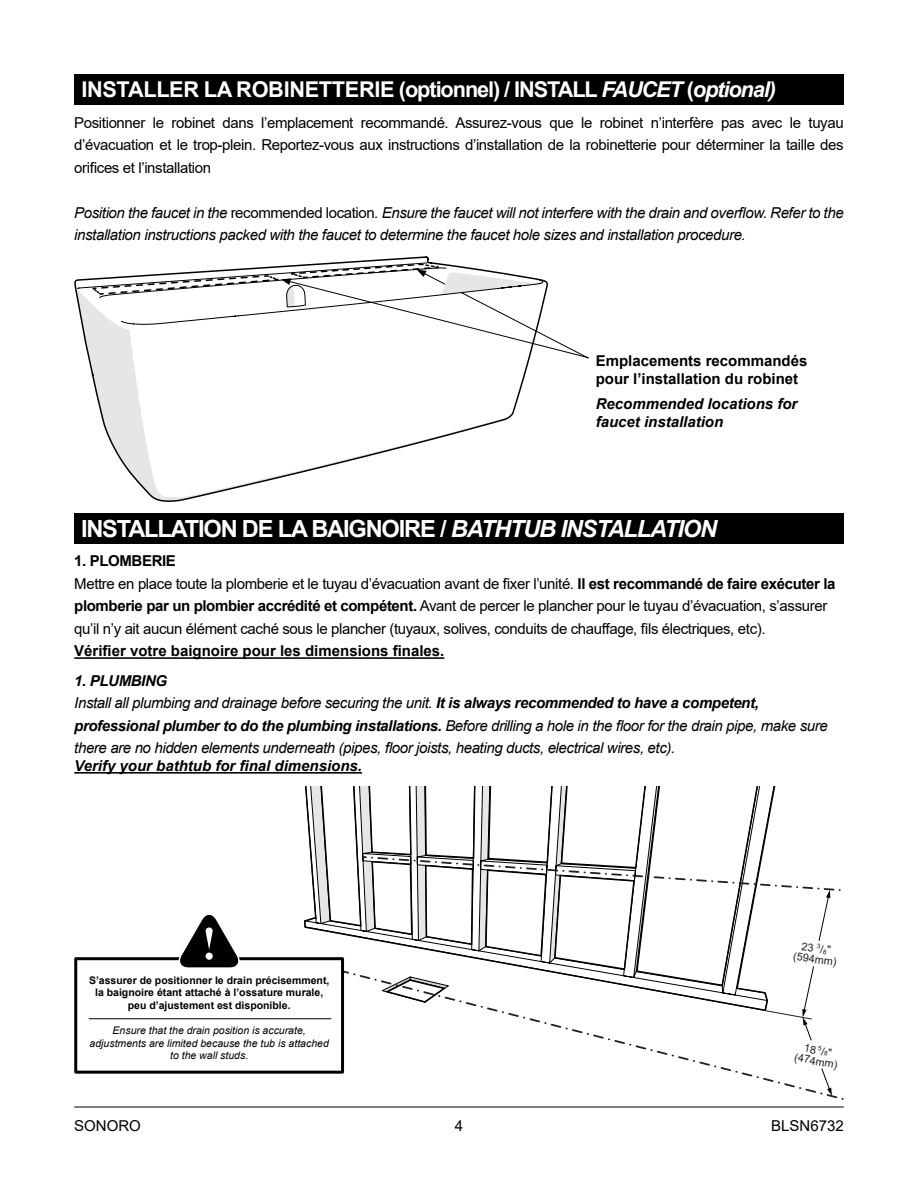
<style>
.page{position:relative;width:918px;height:1188px;background:#fff}
.page>*{position:absolute;margin:0;border:0;box-sizing:border-box;transform-origin:0 0}
.t1{font:700 23.7px "Arial";letter-spacing:-.05em;color:#fff}
.t2{font:700 21.75px "Arial";letter-spacing:-.05em;color:#fff}
.t3{font:15px/22.5px "Arial";letter-spacing:-.025em;color:#000;text-align:justify}
.t4{font:italic 15px/22.5px "Arial";letter-spacing:-.025em;color:#000}
.t5{font:700 15px/18px "Arial";color:#000101}
.t6{font:700 15px "Arial";color:#000}
.t7{font:italic 700 15px/18px "Arial";color:#000101}
.t8{font:italic 700 15px "Arial";color:#000}
.t9{font:15px "Arial";color:#000}
.t10{font:10.95px/10.8px "Arial";color:#241f21;text-align:center}
.t11{font:700 10.5px/12.6px "Arial";color:#000;text-align:center}
.t12{font:italic 10.5px/12.6px "Arial";color:#000;text-align:center}
.s1{font-style:italic}
.s2{font-style:normal}
.s3{font-weight:700}
.s4{font-size:6.3px}
</style>
<div class="page">
<hr style="left:74px;top:1107px;width:770px;height:1px;background:#000">
<svg style="left:304px;top:786px;width:472px;height:173px"></svg>
<svg style="left:344px;top:959px;width:500px;height:141px"></svg>
<svg style="left:821px;top:1068px;width:11px;height:28px"></svg>
<svg style="left:765px;top:966px;width:49px;height:75px"></svg>
<svg style="left:361px;top:855px;width:480px;height:86px"></svg>
<svg style="left:74px;top:256px;width:456px;height:246px"></svg>
<svg style="left:76px;top:259px;width:513px;height:100px"></svg>
<div style="left:74px;top:513px;width:770px;height:30px;background:#000"></div>
<div style="left:74px;top:74px;width:770px;height:31px;background:#000"></div>
<hr style="left:74px;top:657px;width:370px;height:2px;background:#000">
<hr style="left:74px;top:772px;width:288px;height:2px;background:#000">
<div style="left:74px;top:957px;width:270px;height:117px;background:#fff;border:3px solid #000"></div>
<hr style="left:89px;top:1018px;width:242px;height:1px;background:#000101">
<svg style="left:177px;top:914px;width:66px;height:54px"></svg>
<div style="left:206px;top:953px;width:7px;height:7px;background:#fff;border-radius:50%"></div>
<h2 class="t2" style="left:81px;top:74px;width:21px">Installer</h2>
<h2 class="t2" style="left:204px;top:74px;width:47px">la robinetterie</h2>
<h2 class="t2" style="left:399px;top:74px;width:379px">(optionnel) / INSTALL <span class="s1">FAUCET</span> (<span class="s1">optional)</span></h2>
<p class="t3" style="left:74px;top:111px;width:771px">Positionner le robinet dans l’emplacement recommandé. Assurez-vous que le robinet n’interfère pas avec le tuyau d’évacuation et le trop-plein. Reportez-vous aux instructions d’installation de la robinetterie pour déterminer la taille des orifices et l’installation</p>
<p class="t4" style="left:74px;top:202px;width:771px">Position the faucet in the <span class="s2">recommended location</span>. Ensure the faucet will not interfere with the drain and overflow. Refer to the installation instructions packed with the faucet to determine the faucet hole sizes and installation procedure.</p>
<p class="t5" style="left:596px;top:352px;width:213px">Emplacements recommandés pour l’installation du robinet</p>
<p class="t7" style="left:596px;top:396px;width:203px">Recommended locations for faucet installation</p>
<h1 class="t1" style="left:81px;top:512px;width:638px">INSTALLATION DE LA BAIGNOIRE / <span class="s1">BATHTUB INSTALLATION</span></h1>
<p class="t3" style="left:74px;top:550px;width:763px;text-align:left"><span class="s3">1. PLOMBERIE<br></span>Mettre en place toute la plomberie et le tuyau d’évacuation avant de fixer l’unité. <span class="s3">Il est recommandé de faire exécuter la plomberie par un plombier accrédité et compétent.</span> Avant de percer le plancher pour le tuyau d’évacuation, s’assurer qu’il n’y ait aucun élément caché sous le plancher (tuyaux, solives, conduits de chauffage, fils électriques, etc).</p>
<p class="t6" style="left:74px;top:641px;width:372px">Vérifier votre baignoire pour les dimensions finales.</p>
<p class="t4" style="left:74px;top:669px;width:755px"><span class="s3">1. PLUMBING<br></span>Install all plumbing and drainage before securing the unit. <span class="s3">It is always recommended to have a competent, professional plumber to do the plumbing installations.</span> Before drilling a hole in the floor for the drain pipe, make sure there are no hidden elements underneath (pipes, floor joists, heating ducts, electrical wires, etc).</p>
<p class="t8" style="left:74px;top:756px;width:289px">Verify your bathtub for final dimensions.</p>
<p class="t11" style="left:89px;top:974px;width:242px">S’assurer de positionner le drain précisemment, la baignoire étant attaché à l’ossature murale, peu d’ajustement est disponible.</p>
<p class="t12" style="left:90px;top:1024px;width:241px">Ensure that the drain position is accurate, adjustments are limited because the tub is attached to the wall studs.</p>
<p class="t10" style="left:795px;top:940px;width:45px;rotate:7deg">23 <sup>3</sup>/<span class="s4">8</span>" (594mm)</p>
<p class="t10" style="left:798px;top:1041px;width:45px;rotate:11deg">18 <sup>5</sup>/<span class="s4">8</span>" (474mm)</p>
<p class="t3" style="left:74px;top:1115px;width:68px">SONORO</p>
<p class="t9" style="left:771px;top:1116px;width:74px">BLSN6732</p>
<p class="t3" style="left:455px;top:1115px;width:10px">4</p>
</div>
